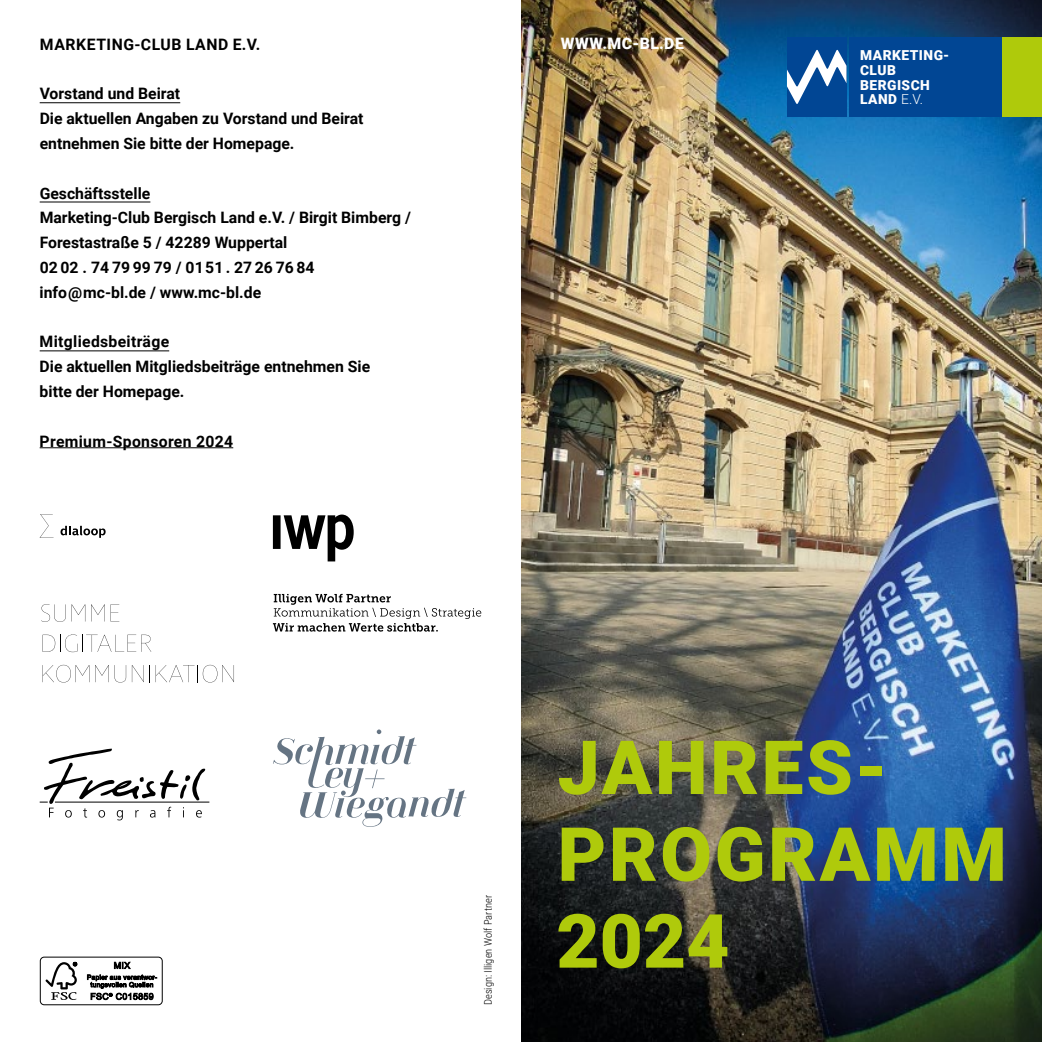
<style>
.page{position:relative;width:1042px;height:1042px;background:#fff}
.page>*{position:absolute;margin:0;border:0;box-sizing:border-box;transform-origin:0 0}
.t1{font:900 74.73px/86.8px "Roboto";letter-spacing:.035em;color:#afca0b}
.t2{font:700 15.75px/24.8px "Roboto";color:#000}
.t3{font:700 15.75px "Roboto";letter-spacing:.035em;color:#000}
.t4{font:700 15.75px "Roboto";letter-spacing:.02em;color:#000}
.t5{font:900 15.75px "Roboto";letter-spacing:.035em;color:#fff}
.t6{font:900 13.83px/14.9px "Roboto";letter-spacing:.035em;color:#fff}
.t7{font:300 10.5px "Roboto Condensed";color:#000}
.s1{font-weight:300}
</style>
<div class="page">
<hr style="left:40px;top:102px;width:140px;height:1px;background:#000">
<hr style="left:40px;top:202px;width:110px;height:1px;background:#000">
<hr style="left:40px;top:350px;width:129px;height:1px;background:#000">
<hr style="left:40px;top:447px;width:193px;height:1px;background:#000">
<hr style="left:55px;top:802px;width:154px;height:1px;background:#000">
<svg style="left:40px;top:748px;width:165px;height:72px"></svg>
<svg style="left:40px;top:514px;width:14px;height:24px"></svg>
<svg style="left:61px;top:526px;width:45px;height:12px"></svg>
<svg style="left:41px;top:604px;width:25px;height:18px"></svg>
<svg style="left:72px;top:604px;width:13px;height:11px"></svg>
<svg style="left:91px;top:604px;width:14px;height:17px"></svg>
<svg style="left:111px;top:604px;width:8px;height:9px"></svg>
<svg style="left:43px;top:634px;width:34px;height:18px"></svg>
<svg style="left:91px;top:635px;width:60px;height:17px"></svg>
<svg style="left:43px;top:665px;width:46px;height:17px"></svg>
<svg style="left:95px;top:665px;width:14px;height:17px"></svg>
<svg style="left:115px;top:665px;width:11px;height:17px"></svg>
<svg style="left:132px;top:665px;width:12px;height:17px"></svg>
<svg style="left:155px;top:665px;width:79px;height:17px"></svg>
<div style="left:40px;top:956px;width:123px;height:49px;border:1px solid #000;border-radius:4px"></div>
<svg style="left:45px;top:962px;width:32px;height:38px"></svg>
<svg style="left:87px;top:961px;width:70px;height:39px"></svg>
<svg style="left:273px;top:729px;width:193px;height:98px"></svg>
<svg style="left:273px;top:514px;width:81px;height:47px"></svg>
<svg style="left:273px;top:594px;width:208px;height:37px"></svg>
<img style="left:521px;top:0;width:521px;height:1042px">
<div style="left:849px;top:37px;width:154px;height:80px;background:#014694"></div>
<div style="left:787px;top:37px;width:59px;height:80px;background:#014694"></div>
<div style="left:1003px;top:37px;width:39px;height:80px;background:#afca0b"></div>
<svg style="left:787px;top:49px;width:59px;height:55px"></svg>
<p class="t3" style="left:40px;top:33px;width:222px">MARKETING-CLUB LAND E.V.</p>
<p class="t2" style="left:40px;top:81px;width:325px">Vorstand und Beirat<br>Die aktuellen Angaben zu Vorstand und Beirat entnehmen Sie bitte der Homepage.</p>
<p class="t2" style="left:40px;top:180px;width:373px">Geschäftsstelle<br>Marketing-Club Bergisch Land e.V. / Birgit Bimberg / Forestastraße 5 / 42289 Wuppertal<br>02 02 . 74 79 99 79 / 0151 . 27 26 76 84 info@mc-bl.de / www.mc-bl.de</p>
<p class="t2" style="left:40px;top:329px;width:332px">Mitgliedsbeiträge<br>Die aktuellen Mitgliedsbeiträge entnehmen Sie bitte der Homepage.</p>
<p class="t4" style="left:40px;top:430px;width:195px">Premium-Sponsoren 2024</p>
<p class="t5" style="left:561px;top:32px;width:124px">WWW.MC-BL.DE</p>
<p class="t6" style="left:860px;top:47px;width:91px">MARKETING-<br>CLUB<br>BERGISCH<br>LAND <span class="s1">E.V.</span></p>
<p class="t7" style="left:481px;top:1005px;width:111px;rotate:-90deg">Design: Illigen Wolf Partner</p>
<h1 class="t1" style="left:556px;top:721px;width:452px">JAHRES-<br>PROGRAMM<br>2024</h1>
</div>
